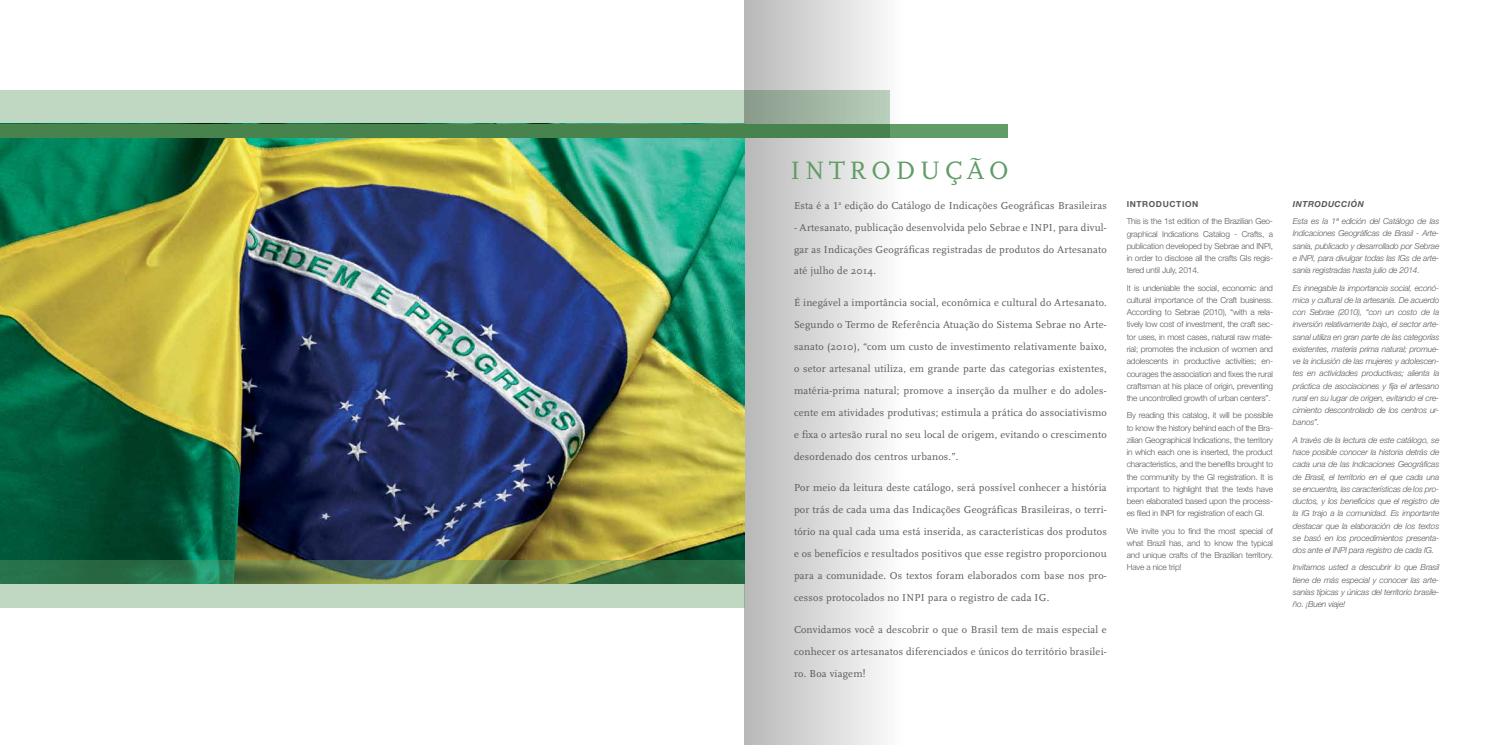
<style>
.page{position:relative;width:1489px;height:745px;background:#fff}
.page>*{position:absolute;margin:0;border:0;box-sizing:border-box;transform-origin:0 0}
.t1{font:26.25px "Scala";color:#619c67}
.t2{font:10.5px/21.9px "Scala";letter-spacing:.02em;color:#58595b;text-align:justify}
.t3{font:italic 300 8.31px/12.2px "Helvetica Neue LT Pro";letter-spacing:-.02em;color:#58595b;text-align:justify}
.t4{font:300 8.31px/12.2px "Helvetica Neue LT Pro";letter-spacing:-.02em;color:#58595b;text-align:justify}
.t5{font:700 8.31px "Helvetica Neue LT Pro";letter-spacing:.075em;color:#58595b}
.t6{font:italic 700 8.31px "Helvetica Neue LT Pro";letter-spacing:.055em;color:#58595b}
.s1{font-family:"Scala Caps"}
</style>
<div class="page">
<div style="left:744px;top:0;width:161px;height:744px;background:linear-gradient(to right,#b8b8b8,#fefefe)"></div>
<img style="left:0;top:137px;width:744px;height:423px">
<div style="left:0;top:124px;width:1007px;height:13px;background:#619c67"></div>
<svg style="left:0;top:90px;width:889px;height:47px;fill:#c0d7c2"></svg>
<svg style="left:0;top:560px;width:744px;height:47px"></svg>
<h1 class="t1" style="left:790px;top:156px;width:37px">Intro</h1>
<h1 class="t1" style="left:895px;top:156px;width:93px">du ção</h1>
<p class="t2" style="left:794px;top:194px;width:314px">Esta é a <span class="s1">1</span><sup>a</sup> edição do Catálogo de Indicações Geográficas Brasileiras</p>
<p class="t2" style="left:794px;top:216px;width:314px">- Artesanato, publicação desenvolvida pelo Sebrae e INPI, para divul&shy;gar as Indicações Geográficas registradas de produtos do Artesanato até julho de 2014.</p>
<p class="t2" style="left:794px;top:292px;width:314px">É inegável a importância social, econômica e cultural do Artesanato.<br>Segundo o Termo de Referência Atuação do Sistema Sebrae no Arte&shy;sanato (2010), “com um custo de investimento relativamente baixo, o setor artesanal utiliza, em grande parte das categorias existentes, matéria-prima natural; promove a inserção da mulher e do adoles&shy;cente em atividades produtivas; estimula a prática do associativismo e fixa o artesão rural no seu local de origem, evitando o crescimento desordenado dos centros urbanos.”.</p>
<p class="t2" style="left:794px;top:477px;width:314px">Por meio da leitura deste catálogo, será possível conhecer a história por trás de cada uma das Indicações Geográficas Brasileiras, o terri&shy;tório na qual cada uma está inserida, as características dos produtos e os benefícios e resultados positivos que esse registro proporcionou para a comunidade. Os textos foram elaborados com base nos pro&shy;cessos protocolados no INPI para o registro de cada IG.</p>
<p class="t2" style="left:794px;top:618px;width:314px">Convidamos você a descobrir o que o Brasil tem de mais especial e conhecer os artesanatos diferenciados e únicos do território brasilei&shy;ro. Boa viagem!</p>
<p class="t5" style="left:1126px;top:199px;width:72px">INTRODUCTION</p>
<p class="t4" style="left:1126px;top:215px;width:148px">This is the 1st edition of the Brazilian Geo&shy;graphical Indications Catalog - Crafts, a publication developed by Sebrae and INPI, in order to disclose all the crafts GIs regis&shy;tered until July, 2014.</p>
<p class="t4" style="left:1126px;top:281px;width:148px">It is undeniable the social, economic and cultural importance of the Craft business.<br>According to Sebrae (2010), “with a rela&shy;tively low cost of investment, the craft sec&shy;tor uses, in most cases, natural raw mate&shy;rial; promotes the inclusion of women and adolescents in productive activities; en&shy;courages the association and fixes the rural craftsman at his place of origin, preventing the uncontrolled growth of urban centers”.</p>
<p class="t4" style="left:1126px;top:409px;width:148px">By reading this catalog, it will be possible to know the history behind each of the Bra&shy;zilian Geographical Indications, the territory in which each one is inserted, the product characteristics, and the benefits brought to the community by the GI registration. It is important to highlight that the texts have been elaborated based upon the process&shy;es filed in INPI for registration of each GI.</p>
<p class="t4" style="left:1126px;top:524px;width:148px">We invite you to find the most special of what Brazil has, and to know the typical and unique crafts of the Brazilian territory.<br>Have a nice trip!</p>
<p class="t6" style="left:1292px;top:199px;width:72px">INTRODUCCIÓN</p>
<p class="t3" style="left:1292px;top:215px;width:148px">Esta es la 1ª edición del Catálogo de las Indicaciones Geográficas de Brasil - Arte&shy;sanía, publicado y desarrollado por Sebrae e INPI, para divulgar todas las IGs de arte&shy;sanía registradas hasta julio de 2014.</p>
<p class="t3" style="left:1292px;top:281px;width:148px">Es innegable la importancia social, econó&shy;mica y cultural de la artesanía. De acuerdo con Sebrae (2010), “con un costo de la inversión relativamente bajo, el sector arte&shy;sanal utiliza en gran parte de las categorías existentes, materia prima natural; promue&shy;ve la inclusión de las mujeres y adolescen&shy;tes en actividades productivas; alienta la práctica de asociaciones y fija el artesano rural en su lugar de origen, evitando el cre&shy;cimiento descontrolado de los centros ur&shy;banos”.</p>
<p class="t3" style="left:1292px;top:433px;width:148px">A través de la lectura de este catálogo, se hace posible conocer la historia detrás de cada una de las Indicaciones Geográficas de Brasil, el territorio en el que cada una se encuentra, las características de los pro&shy;ductos, y los beneficios que el registro de la IG trajo a la comunidad. Es importante destacar que la elaboración de los textos se basó en los procedimientos presenta&shy;dos ante el INPI para registro de cada IG.</p>
<p class="t3" style="left:1292px;top:560px;width:148px">Invitamos usted a descubrir lo que Brasil tiene de más especial y conocer las arte&shy;sanías típicas y únicas del territorio brasile&shy;ño. ¡Buen viaje!</p>
</div>
